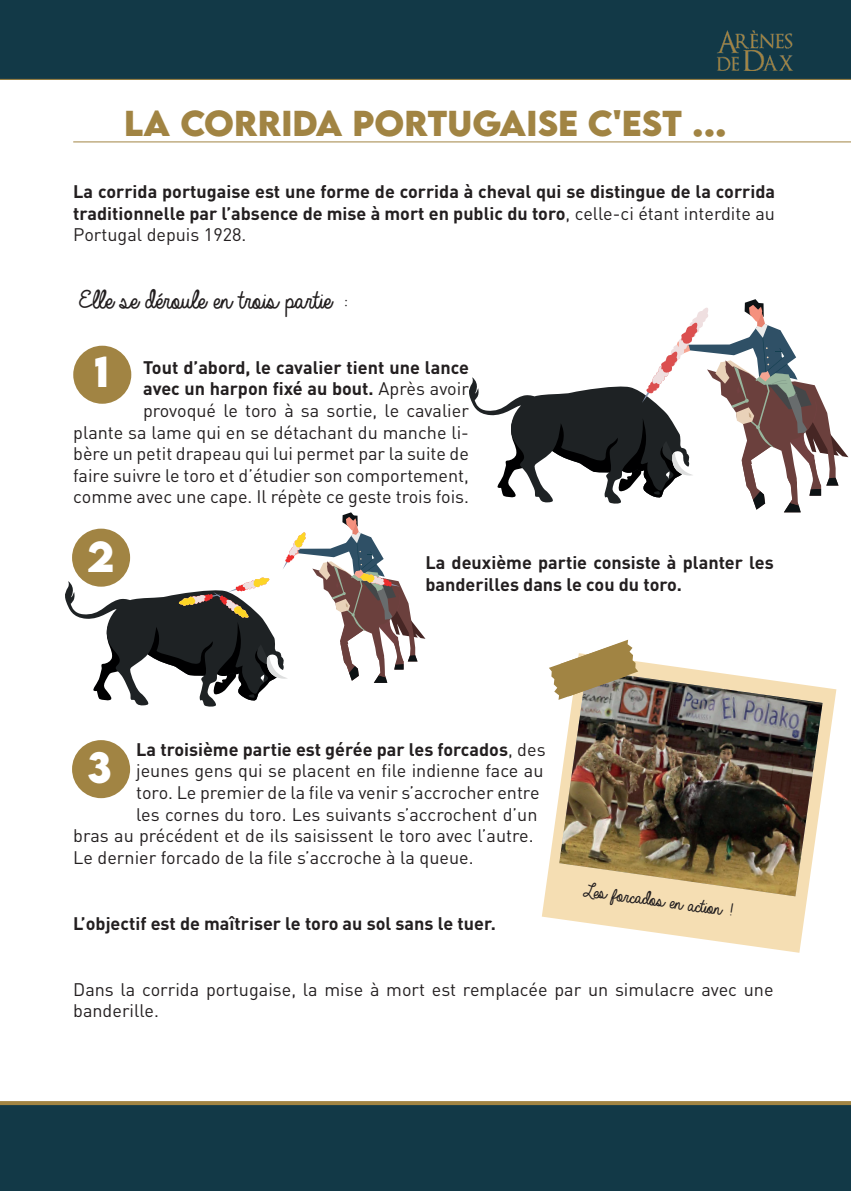
<style>
.page{position:relative;width:851px;height:1191px;background:#fff}
.page>*{position:absolute;margin:0;border:0;box-sizing:border-box;transform-origin:0 0}
.t1{font:700 38.4px "LEMONMILK";color:#fff}
.t2{font:700 32px "LEMONMILK";color:#a18443}
.t3{font:28px "Always In My Heart";color:#231f20}
.t4{font:20px "Always In My Heart";color:#231f20}
.t5{font:18px/21.6px "DINOT";color:#231f20;text-align:right}
.t6{font:700 18px/21.6px "DINOT";color:#231f20;text-align:justify}
.s1{font-weight:400}
.s2{font-weight:700}
</style>
<div class="page">
<hr style="left:73px;top:141px;width:777px;height:1px;background:#a18443">
<div style="left:0;top:0;width:850px;height:79px;background:#123947"></div>
<div style="left:0;top:1103px;width:850px;height:88px;background:#123947"></div>
<hr style="left:0;top:79px;width:850px;height:1px;background:#a18443">
<svg style="left:0;top:1101px;width:850px;height:4px;background:#a38647"></svg>
<img style="left:717px;top:30px;width:76px;height:40px">
<div style="left:73px;top:346px;width:58px;height:58px;background:#a18443;border-radius:50%"></div>
<div style="left:72px;top:740px;width:58px;height:58px;background:#a18443;border-radius:50%"></div>
<svg style="left:469px;top:299px;width:379px;height:213px"></svg>
<svg style="left:65px;top:512px;width:360px;height:195px"></svg>
<svg style="left:542px;top:661px;width:294px;height:291px"></svg>
<img style="left:559px;top:670px;width:263px;height:226px">
<svg style="left:549px;top:639px;width:89px;height:61px"></svg>
<h2 class="t2" style="left:124px;top:101px;width:604px">LA CORRIDA PORTUGAISE C'EST ...</h2>
<p class="t6" style="left:73px;top:180px;width:703px">La corrida portugaise est une forme de corrida à cheval qui se distingue de la corrida traditionnelle par l’absence de mise à mort en public du toro<span class="s1">, celle-ci étant interdite au Portugal depuis 1928.</span></p>
<h3 class="t3" style="left:73px;top:285px;width:268px">Elle se déroule en trois partie :</h3>
<h1 class="t1" style="left:94px;top:346px;width:16px">1</h1>
<p class="t5" style="left:73px;top:356px;width:397px"><span class="s2">Tout d’abord, le cavalier tient une lance<br>avec un harpon fixé au bout.</span> Après avoir provoqué le toro à sa sortie, le cavalier<br>plante sa lame qui en se détachant du manche li&shy;bère un petit drapeau qui lui permet par la suite de faire suivre le toro et d’étudier son comportement, comme avec une cape. Il répète ce geste trois fois.</p>
<h1 class="t1" style="left:87px;top:530px;width:28px">2</h1>
<p class="t6" style="left:425px;top:551px;width:350px">La deuxième partie consiste à planter les banderilles dans le cou du toro.</p>
<p class="t6" style="left:136px;top:738px;width:411px">La troisième partie est gérée par les forcados<span class="s1">, des</span></p>
<p class="t5" style="left:136px;top:759px;width:409px">jeunes gens qui se placent en file indienne face au</p>
<p class="t5" style="left:136px;top:781px;width:405px">toro. Le premier de la file va venir s’accrocher entre</p>
<p class="t5" style="left:136px;top:803px;width:403px">les cornes du toro. Les suivants s’accrochent d’un</p>
<p class="t5" style="left:73px;top:824px;width:462px">bras au précédent et de ils saisissent le toro avec l’autre.</p>
<p class="t5" style="left:73px;top:846px;width:402px">Le dernier forcado de la file s’accroche à la queue.</p>
<h1 class="t1" style="left:87px;top:742px;width:26px">3</h1>
<p class="t6" style="left:73px;top:911px;width:424px">L’objectif est de maîtriser le toro au sol sans le tuer.</p>
<p class="t4" style="left:582px;top:878px;width:149px;rotate:8deg">Les forcados en action !</p>
<p class="t5" style="left:73px;top:978px;width:701px;text-align:left">Dans la corrida portugaise, la mise à mort est remplacée par un simulacre avec une banderille.</p>
</div>
